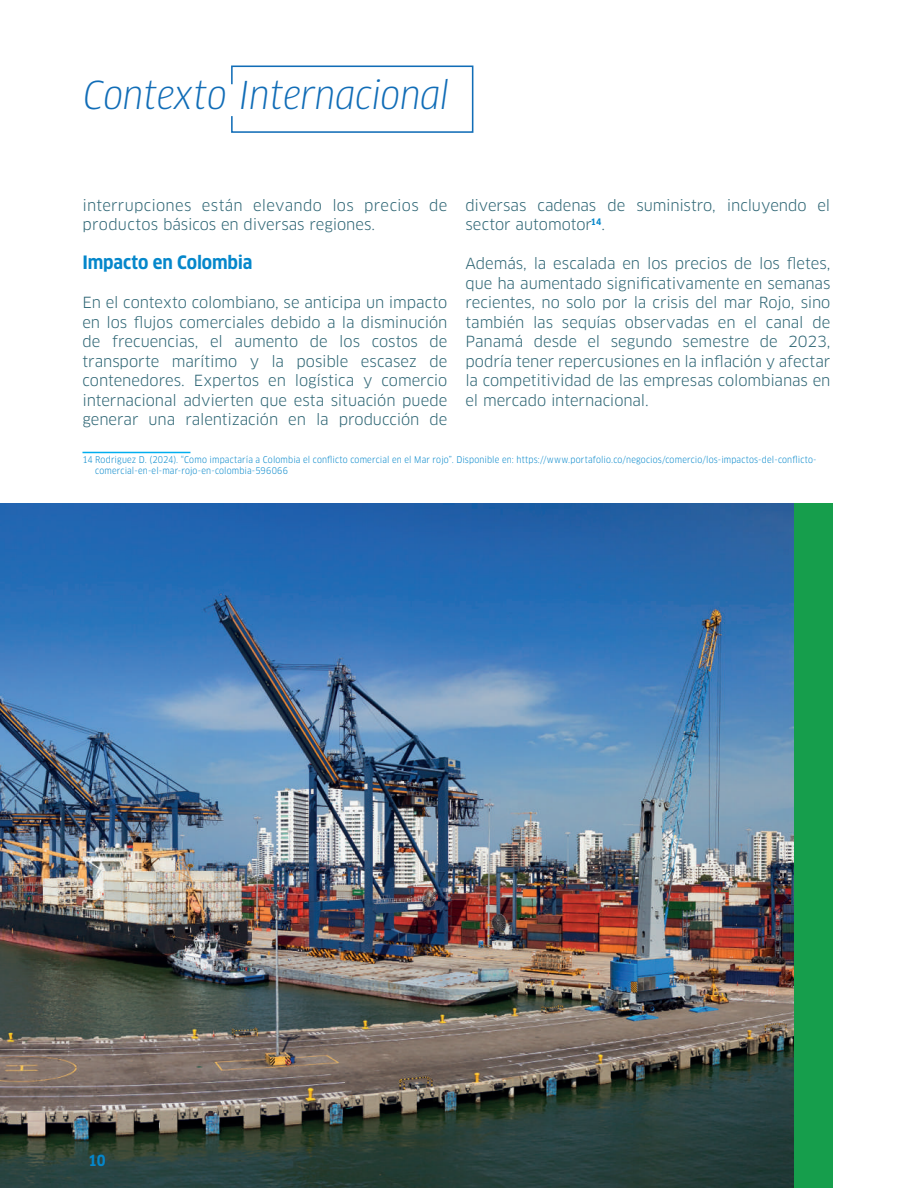
<style>
.page{position:relative;width:918px;height:1188px;background:#fff}
.page>*{position:absolute;margin:0;border:0;box-sizing:border-box;transform-origin:0 0}
.t1{font:italic 37.5px "Clan Pro Narr";color:#116db7}
.t2{font:700 18px "Clan Pro Narr";letter-spacing:-.005em;color:#0587cb}
.t3{font:15px/19.5px "Clan Pro";color:#2f6675}
.t4{font:700 15px "Clan Pro Narr";color:#0587cb}
.t5{font:9px/10.8px "Clan Pro Narr";letter-spacing:.015em;color:#0587cb}
</style>
<div class="page">
<hr style="left:82px;top:452px;width:108px;height:1px;background:#00aeef">
<img style="left:0;top:503px;width:795px;height:685px">
<div style="left:795px;top:503px;width:38px;height:685px;background:#169e4c"></div>
<svg style="left:231px;top:65px;width:243px;height:68px"></svg>
<h1 class="t1" style="left:83px;top:73px;width:367px">Contexto Internacional</h1>
<p class="t3" style="left:82px;top:196px;width:366px">interrupciones están elevando los precios de productos básicos en diversas regiones.</p>
<p class="t2" style="left:82px;top:252px;width:171px">Impacto en Colombia</p>
<p class="t3" style="left:82px;top:293px;width:366px;text-align:justify">En el contexto colombiano, se anticipa un impacto en los flujos comerciales debido a la disminución de frecuencias, el aumento de los costos de transporte marítimo y la posible escasez de contenedores. Expertos en logística y comercio internacional advierten que esta situación puede generar una ralentización en la producción de</p>
<p class="t5" style="left:95px;top:455px;width:723px;text-indent:-13px">14 Rodriguez D. (2024). “Como impactaría a Colombia el conflicto comercial en el Mar rojo”. Disponible en: https://www.portafolio.co/negocios/comercio/los-impactos-del-conflicto&shy;comercial-en-el-mar-rojo-en-colombia-596066</p>
<p class="t3" style="left:465px;top:196px;width:366px">diversas cadenas de suministro, incluyendo el sector automotor<sup>14</sup>.</p>
<p class="t3" style="left:465px;top:254px;width:367px;text-align:justify">Además, la escalada en los precios de los fletes, que ha aumentado significativamente en semanas recientes, no solo por la crisis del mar Rojo, sino también las sequías observadas en el canal de Panamá desde el segundo semestre de 2023, podría tener repercusiones en la inflación y afectar la competitividad de las empresas colombianas en el mercado internacional.</p>
<p class="t4" style="left:88px;top:1152px;width:19px">10</p>
</div>
